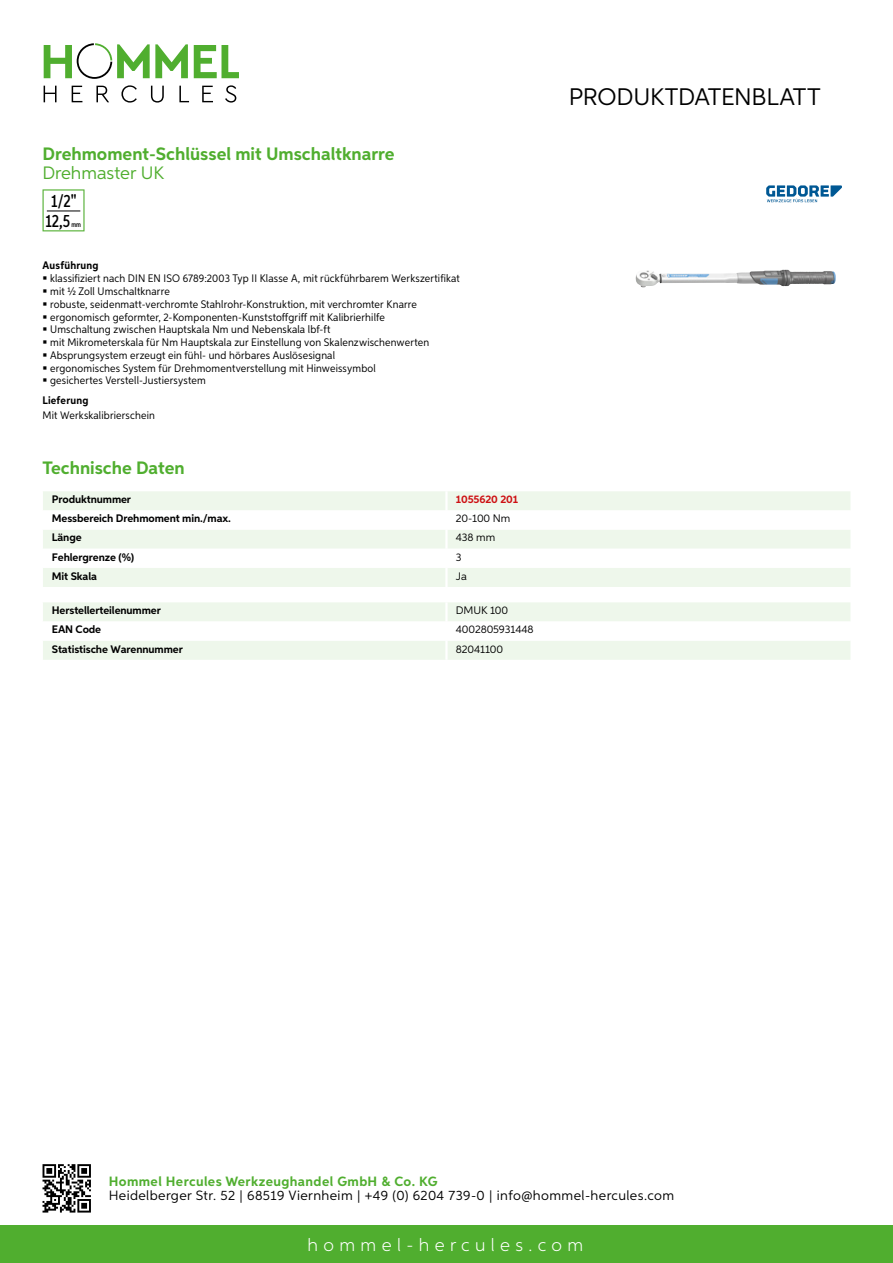
<style>
.page{position:relative;width:893px;height:1263px;background:#fff}
.page>*{position:absolute;margin:0;border:0;box-sizing:border-box;transform-origin:0 0}
.t1{font:24px "Aspira";letter-spacing:-.01em;color:#000}
.t2{font:700 18px "Aspira";color:#50ae2f}
.t3{font:300 18px "Aspira";letter-spacing:.3em;color:#fff}
.t4{font:18px "Aspira";color:#50ae2f}
.t5{font:500 17.85px/20.4px "Aspira XX Nar";color:#000;text-align:center}
.t6{font:13.5px "Aspira";letter-spacing:.03em;color:#000}
.t7{font:700 13.5px "Aspira";letter-spacing:.03em;color:#50ae2f}
.t8{font:10.95px/12.8px "Aspira Nar";letter-spacing:.015em;color:#000}
.t9{font:700 10.95px "Aspira";letter-spacing:-.01em;color:#000}
.t10{font:10.95px "Aspira";letter-spacing:-.01em;color:#000}
.t11{font:700 10.95px "Aspira Nar";letter-spacing:.02em;color:#000}
.t12{font:700 10.95px "Aspira";letter-spacing:-.01em;color:#cd1013}
.t13{font:500 7.35px "Aspira XX Nar";color:#000}
</style>
<div class="page">
<div style="left:0;top:1226px;width:893px;height:37px;background:#50ae2f"></div>
<svg style="left:43px;top:1164px;width:48px;height:48px"></svg>
<svg style="left:194px;top:45px;width:45px;height:33px"></svg>
<svg style="left:44px;top:43px;width:144px;height:36px"></svg>
<svg style="left:44px;top:86px;width:13px;height:16px"></svg>
<svg style="left:72px;top:86px;width:10px;height:16px"></svg>
<svg style="left:96px;top:86px;width:13px;height:16px"></svg>
<svg style="left:121px;top:85px;width:16px;height:18px"></svg>
<svg style="left:151px;top:86px;width:13px;height:17px"></svg>
<svg style="left:179px;top:86px;width:10px;height:16px"></svg>
<svg style="left:202px;top:86px;width:11px;height:16px"></svg>
<svg style="left:225px;top:85px;width:11px;height:18px"></svg>
<div style="left:43px;top:491px;width:807px;height:96px;background:#eef7eb"></div>
<svg style="left:43px;top:510px;width:807px;height:58px"></svg>
<hr style="left:445px;top:491px;width:3px;height:19px;background:#fff">
<hr style="left:445px;top:510px;width:3px;height:20px;background:#fff">
<hr style="left:445px;top:530px;width:3px;height:19px;background:#fff">
<hr style="left:445px;top:549px;width:3px;height:19px;background:#fff">
<hr style="left:445px;top:568px;width:3px;height:19px;background:#fff">
<svg style="left:43px;top:602px;width:807px;height:58px"></svg>
<hr style="left:445px;top:641px;width:3px;height:19px;background:#fff">
<svg style="left:43px;top:189px;width:42px;height:42px"></svg>
<hr style="left:47px;top:211px;width:33px;height:1px;background:#000">
<img style="left:635px;top:269px;width:200px;height:18px">
<svg style="left:766px;top:185px;width:76px;height:17px"></svg>
<h2 class="t2" style="left:43px;top:142px;width:353px">Drehmoment-Schlüssel mit Umschaltknarre</h2>
<h2 class="t4" style="left:43px;top:162px;width:111px">Drehmaster UK</h2>
<h3 class="t5" style="left:45px;top:191px;width:33px">1/2"<br>12,5</h3>
<p class="t13" style="left:71px;top:220px;width:11px">mm</p>
<p class="t11" style="left:43px;top:259px;width:58px">Ausführung</p>
<p class="t8" style="left:50px;top:272px;width:411px">klassifiziert nach DIN EN ISO 6789:2003 Typ II Klasse A, mit rückführbarem Werkszertifikat mit ½ Zoll Umschaltknarre<br>robuste, seidenmatt-verchromte Stahlrohr-Konstruktion, mit verchromter Knarre ergonomisch geformter, 2-Komponenten-Kunststoffgriff mit Kalibrierhilfe<br>Umschaltung zwischen Hauptskala Nm und Nebenskala lbf-ft<br>mit Mikrometerskala für Nm Hauptskala zur Einstellung von Skalenzwischenwerten Absprungsystem erzeugt ein fühl- und hörbares Auslösesignal<br>ergonomisches System für Drehmomentverstellung mit Hinweissymbol<br>gesichertes Verstell-Justiersystem</p>
<p class="t11" style="left:43px;top:393px;width:47px">Lieferung</p>
<p class="t8" style="left:43px;top:408px;width:114px">Mit Werkskalibrierschein</p>
<h2 class="t2" style="left:43px;top:457px;width:144px">Technische Daten</h2>
<p class="t9" style="left:52px;top:493px;width:81px">Produktnummer</p>
<p class="t12" style="left:456px;top:493px;width:64px">1055620 201</p>
<p class="t9" style="left:52px;top:512px;width:181px">Messbereich Drehmoment min./max.</p>
<p class="t10" style="left:456px;top:512px;width:56px">20-100 N m</p>
<p class="t9" style="left:52px;top:531px;width:31px">Länge</p>
<p class="t10" style="left:456px;top:531px;width:41px">438 mm</p>
<p class="t9" style="left:52px;top:550px;width:84px">Fehlergrenze (%)</p>
<p class="t10" style="left:456px;top:550px;width:7px">3</p>
<p class="t9" style="left:52px;top:569px;width:47px">Mit Skala</p>
<p class="t10" style="left:456px;top:569px;width:13px">Ja</p>
<p class="t9" style="left:52px;top:604px;width:111px">Herstellerteilenummer</p>
<p class="t10" style="left:456px;top:604px;width:54px">DMUK 100</p>
<p class="t9" style="left:52px;top:623px;width:51px">EAN Code</p>
<p class="t10" style="left:456px;top:623px;width:79px">4002805931448</p>
<p class="t9" style="left:52px;top:642px;width:132px">Statistische Warennummer</p>
<p class="t10" style="left:456px;top:642px;width:49px">82041100</p>
<h1 class="t1" style="left:569px;top:82px;width:253px">Produktdatenblatt</h1>
<p class="t7" style="left:109px;top:1172px;width:330px">Hommel Hercules Werkzeughandel GmbH &amp; Co. KG</p>
<p class="t6" style="left:109px;top:1187px;width:567px">Heidelberger Str. 52 | 68519 Viernheim | +49 (0) 6204 739-0 | info@hommel-hercules.com</p>
<h2 class="t3" style="left:307px;top:1234px;width:277px">hommel-hercules.com</h2>
</div>
